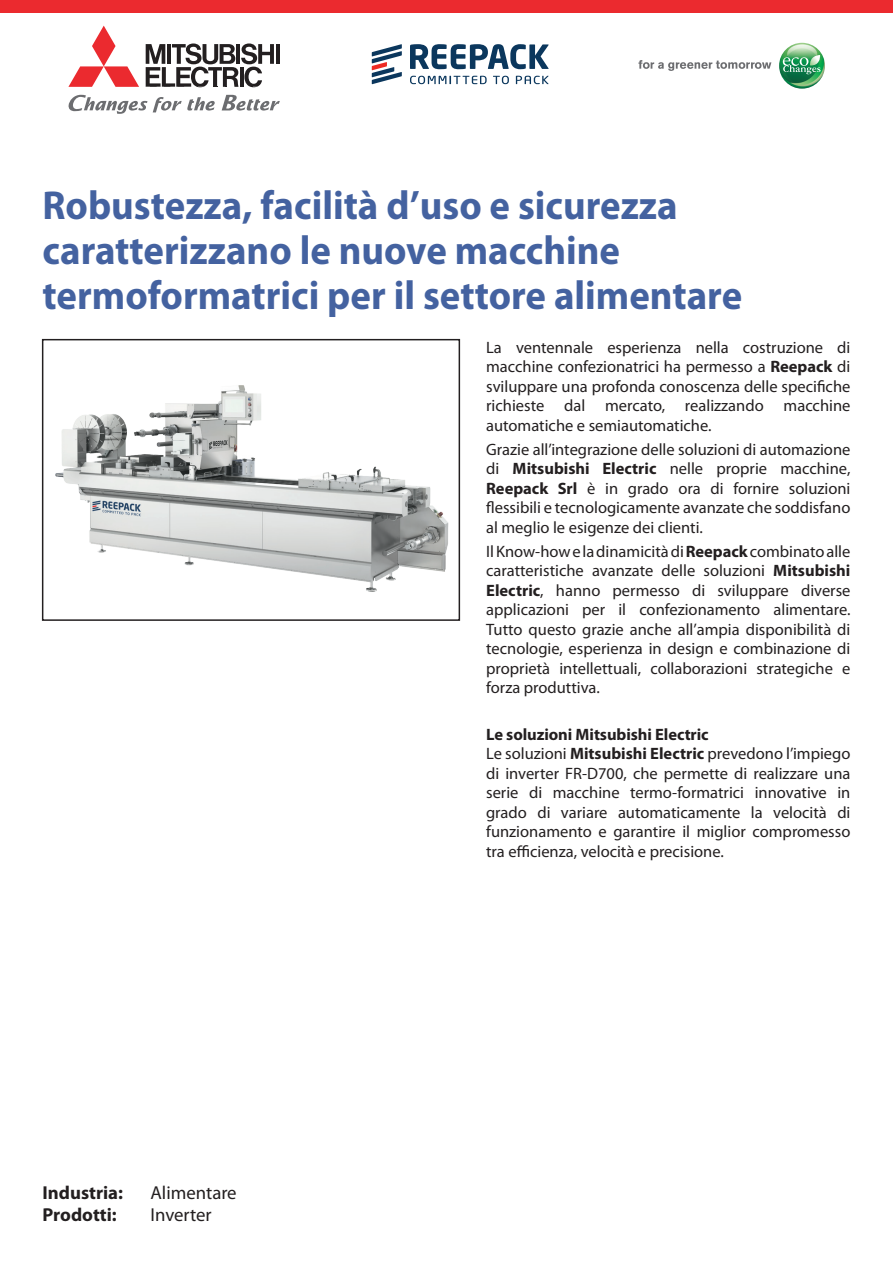
<style>
.page{position:relative;width:893px;height:1263px;background:#fff}
.page>*{position:absolute;margin:0;border:0;box-sizing:border-box;transform-origin:0 0}
.t1{font:700 40.5px/45px "Myriad Pro";color:#4462a0;scale:.96 1}
.t2{font:700 18.75px "Myriad Pro";color:#231f20}
.t3{font:18.75px "Myriad Pro";color:#231f20}
.t4{font:16.5px/19.5px "Myriad Pro";color:#231f20;text-align:justify}
.t5{font:700 16.5px "Myriad Pro";letter-spacing:-.005em;color:#231f20}
.s1{font-weight:700}
</style>
<div class="page">
<svg style="left:222px;top:95px;width:58px;height:16px"></svg>
<svg style="left:68px;top:95px;width:79px;height:19px"></svg>
<svg style="left:153px;top:97px;width:62px;height:15px"></svg>
<svg style="left:68px;top:26px;width:71px;height:61px"></svg>
<svg style="left:146px;top:43px;width:128px;height:45px"></svg>
<hr style="left:276px;top:44px;width:4px;height:20px;background:#231f20">
<div style="left:0;top:0;width:893px;height:13px;background:#eb2a2f"></div>
<img style="left:779px;top:43px;width:46px;height:46px;border-radius:23px">
<svg style="left:638px;top:60px;width:133px;height:11px"></svg>
<svg style="left:783px;top:55px;width:37px;height:19px"></svg>
<svg style="left:410px;top:76px;width:139px;height:8px"></svg>
<svg style="left:372px;top:44px;width:30px;height:40px"></svg>
<svg style="left:410px;top:44px;width:139px;height:25px"></svg>
<img style="left:55px;top:385px;width:394px;height:207px">
<div style="left:42px;top:339px;width:418px;height:282px;border:2px solid #231f20"></div>
<p class="t1" style="left:43px;top:181px;width:730px">Robustezza, facilità d’uso e sicurezza caratterizzano le nuove macchine termoformatrici per il settore alimentare</p>
<p class="t4" style="left:486px;top:337px;width:366px">La ventennale esperienza nella costruzione di macchine confezionatrici ha permesso a <span class="s1">Reepack</span> di sviluppare una profonda conoscenza delle specifiche richieste dal mercato, realizzando macchine automatiche e semiautomatiche.</p>
<p class="t4" style="left:486px;top:439px;width:366px">Grazie all’integrazione delle soluzioni di automazione di <span class="s1">Mitsubishi Electric</span> nelle proprie macchine, <span class="s1">Reepack Srl</span> è in grado ora di fornire soluzioni flessibili e tecnologicamente avanzate che soddisfano al meglio le esigenze dei clienti.</p>
<p class="t4" style="left:486px;top:541px;width:366px">Il Know-how e la dinamicità di <span class="s1">Reepack</span> combinato alle caratteristiche avanzate delle soluzioni <span class="s1">Mitsubishi Electric</span>, hanno permesso di sviluppare diverse applicazioni per il confezionamento alimentare.<br>Tutto questo grazie anche all’ampia disponibilità di tecnologie, esperienza in design e combinazione di proprietà intellettuali, collaborazioni strategiche e forza produttiva.</p>
<p class="t5" style="left:486px;top:723px;width:224px">Le soluzioni Mitsubishi Electric</p>
<p class="t4" style="left:486px;top:743px;width:366px">Le soluzioni <span class="s1">Mitsubishi Electric</span> prevedono l’impiego di inverter FR-D700, che permette di realizzare una serie di macchine termo-formatrici innovative in grado di variare automaticamente la velocità di funzionamento e garantire il miglior compromesso tra efficienza, velocità e precisione.</p>
<p class="t2" style="left:43px;top:1180px;width:82px">Industria:</p>
<p class="t3" style="left:151px;top:1181px;width:88px">Alimentare</p>
<p class="t2" style="left:43px;top:1203px;width:76px">Prodotti:</p>
<p class="t3" style="left:151px;top:1203px;width:63px">Inverter</p>
</div>
